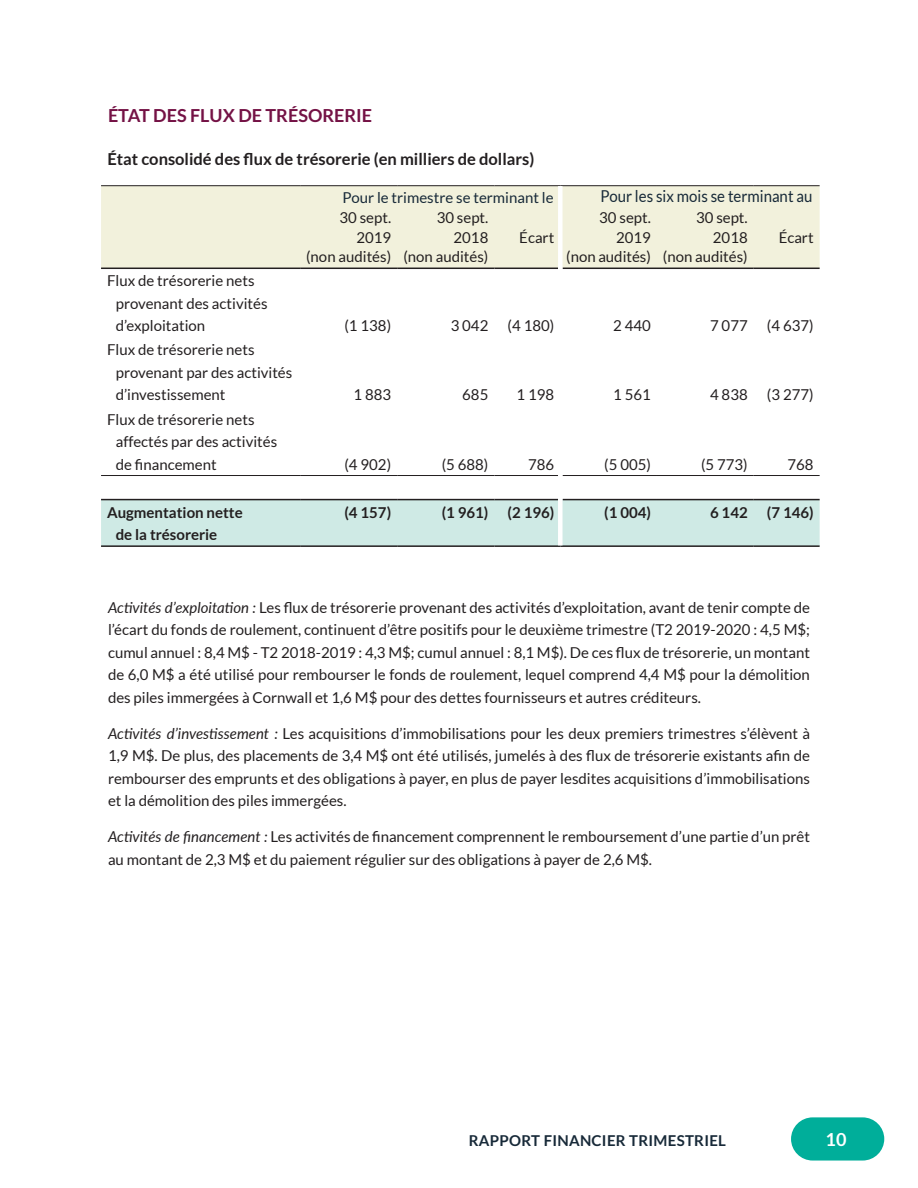
<style>
.page{position:relative;width:918px;height:1188px;background:#fff}
.page>*{position:absolute;margin:0;border:0;box-sizing:border-box;transform-origin:0 0}
.Paragraph_Style_2{font:700 18px "Lato";color:#741245}
.t1{font:700 18px "Lato";color:#fff}
.t2{font:700 16.5px "Lato";color:#231f20}
.Body_Copy{font:16.35px "Lato";color:#172938;scale:.92 1}
.Paragraph_Style_2-2{font:15px/22.5px "Lato";color:#231f20;text-align:justify}
.Body_Copy-2{font:15px/22.5px "Lato";color:#231f20}
.Body_Copy-3{font:700 15px/22.5px "Lato";color:#231f20}
.Body_Copy-4{font:15px "Lato";color:#172938}
.t3{font:700 15px "Lato";letter-spacing:.02em;color:#172938}
.s1{font-style:italic}
</style>
<div class="page">
<div style="left:791px;top:1117px;width:93px;height:44px;background:#00ae9a;border-radius:22px"></div>
<div style="left:101px;top:186px;width:719px;height:82px;background:#f2f1dc"></div>
<div style="left:101px;top:500px;width:719px;height:45px;background:#cfeae5"></div>
<hr style="left:101px;top:268px;width:199px;height:1px;background:#231f20">
<hr style="left:300px;top:268px;width:97px;height:1px;background:#231f20">
<hr style="left:397px;top:268px;width:97px;height:1px;background:#231f20">
<hr style="left:494px;top:268px;width:64px;height:1px;background:#231f20">
<hr style="left:563px;top:268px;width:94px;height:1px;background:#231f20">
<hr style="left:657px;top:268px;width:97px;height:1px;background:#231f20">
<hr style="left:754px;top:268px;width:66px;height:1px;background:#231f20">
<hr style="left:101px;top:185px;width:199px;height:1px;background:#231f20">
<hr style="left:300px;top:185px;width:97px;height:1px;background:#231f20">
<hr style="left:397px;top:185px;width:97px;height:1px;background:#231f20">
<hr style="left:494px;top:185px;width:66px;height:1px;background:#231f20">
<hr style="left:560px;top:185px;width:97px;height:1px;background:#231f20">
<hr style="left:657px;top:185px;width:97px;height:1px;background:#231f20">
<hr style="left:754px;top:185px;width:66px;height:1px;background:#231f20">
<hr style="left:101px;top:499px;width:199px;height:1px;background:#231f20">
<hr style="left:300px;top:499px;width:97px;height:1px;background:#231f20">
<hr style="left:397px;top:499px;width:97px;height:1px;background:#231f20">
<hr style="left:494px;top:499px;width:64px;height:1px;background:#231f20">
<hr style="left:563px;top:499px;width:94px;height:1px;background:#231f20">
<hr style="left:657px;top:499px;width:97px;height:1px;background:#231f20">
<hr style="left:754px;top:499px;width:66px;height:1px;background:#231f20">
<hr style="left:101px;top:545px;width:199px;height:2px;background:#231f20">
<hr style="left:300px;top:545px;width:97px;height:2px;background:#231f20">
<hr style="left:397px;top:545px;width:97px;height:2px;background:#231f20">
<hr style="left:494px;top:545px;width:66px;height:2px;background:#231f20">
<hr style="left:560px;top:545px;width:97px;height:2px;background:#231f20">
<hr style="left:657px;top:545px;width:97px;height:2px;background:#231f20">
<hr style="left:754px;top:545px;width:66px;height:2px;background:#231f20">
<hr style="left:101px;top:475px;width:199px;height:1px;background:#231f20">
<hr style="left:300px;top:475px;width:97px;height:1px;background:#231f20">
<hr style="left:397px;top:475px;width:97px;height:1px;background:#231f20">
<hr style="left:494px;top:475px;width:64px;height:1px;background:#231f20">
<hr style="left:563px;top:475px;width:94px;height:1px;background:#231f20">
<hr style="left:657px;top:475px;width:97px;height:1px;background:#231f20">
<hr style="left:754px;top:475px;width:66px;height:1px;background:#231f20">
<div style="left:558px;top:186px;width:5px;height:82px;background:#fff"></div>
<div style="left:558px;top:500px;width:5px;height:45px;background:#fff"></div>
<p class="Paragraph_Style_2" style="left:108px;top:106px;width:266px">ÉTAT DES FLUX DE TRÉSORERIE</p>
<p class="t2" style="left:107px;top:150px;width:429px">État consolidé des flux de trésorerie (en milliers de dollars)</p>
<p class="Body_Copy-4" style="left:342px;top:190px;width:213px">Pour le trimestre se terminant le</p>
<p class="Body_Copy" style="left:600px;top:187px;width:232px">Pour les six mois se terminant au</p>
<p class="Body_Copy-2" style="left:116px;top:270px;width:153px;text-indent:-9px">Flux de trésorerie nets provenant des activités d’exploitation</p>
<p class="Body_Copy-2" style="left:116px;top:339px;width:178px;text-indent:-9px">Flux de trésorerie nets provenant par des activités d’investissement</p>
<p class="Body_Copy-2" style="left:116px;top:408px;width:163px;text-indent:-9px">Flux de trésorerie nets affectés par des activités de financement</p>
<p class="Body_Copy-2" style="left:339px;top:207px;width:53px">30 sept.</p>
<p class="Body_Copy-2" style="left:356px;top:226px;width:36px">2019</p>
<p class="Body_Copy-2" style="left:306px;top:246px;width:87px">(non audités)</p>
<p class="Body_Copy-2" style="left:437px;top:207px;width:53px">30 sept.</p>
<p class="Body_Copy-2" style="left:454px;top:226px;width:36px">2018</p>
<p class="Body_Copy-2" style="left:403px;top:246px;width:87px">(non audités)</p>
<p class="Body_Copy-2" style="left:519px;top:226px;width:36px">Écart</p>
<p class="Body_Copy-2" style="left:599px;top:207px;width:53px">30 sept.</p>
<p class="Body_Copy-2" style="left:616px;top:226px;width:36px">2019</p>
<p class="Body_Copy-2" style="left:566px;top:246px;width:86px">(non audités)</p>
<p class="Body_Copy-2" style="left:696px;top:207px;width:53px">30 sept.</p>
<p class="Body_Copy-2" style="left:713px;top:226px;width:36px">2018</p>
<p class="Body_Copy-2" style="left:663px;top:246px;width:86px">(non audités)</p>
<p class="Body_Copy-2" style="left:779px;top:226px;width:36px">Écart</p>
<p class="Body_Copy-2" style="left:344px;top:315px;width:48px">(1 138)</p>
<p class="Body_Copy-2" style="left:451px;top:315px;width:39px">3 042</p>
<p class="Body_Copy-2" style="left:508px;top:315px;width:48px">(4 180)</p>
<p class="Body_Copy-2" style="left:613px;top:315px;width:39px">2 440</p>
<p class="Body_Copy-2" style="left:710px;top:315px;width:39px">7 077</p>
<p class="Body_Copy-2" style="left:767px;top:315px;width:48px">(4 637)</p>
<p class="Body_Copy-2" style="left:353px;top:384px;width:39px">1 883</p>
<p class="Body_Copy-2" style="left:462px;top:384px;width:28px">685</p>
<p class="Body_Copy-2" style="left:517px;top:384px;width:39px">1 198</p>
<p class="Body_Copy-2" style="left:613px;top:384px;width:39px">1 561</p>
<p class="Body_Copy-2" style="left:710px;top:384px;width:39px">4 838</p>
<p class="Body_Copy-2" style="left:767px;top:384px;width:48px">(3 277)</p>
<p class="Body_Copy-2" style="left:344px;top:453px;width:48px">(4 902)</p>
<p class="Body_Copy-2" style="left:442px;top:453px;width:48px">(5 688)</p>
<p class="Body_Copy-2" style="left:528px;top:453px;width:28px">786</p>
<p class="Body_Copy-2" style="left:604px;top:453px;width:48px">(5 005)</p>
<p class="Body_Copy-2" style="left:701px;top:453px;width:48px">(5 773)</p>
<p class="Body_Copy-2" style="left:788px;top:453px;width:28px">768</p>
<p class="Body_Copy-3" style="left:116px;top:501px;width:129px;text-indent:-9px">Augmentation nette de la trésorerie</p>
<p class="Body_Copy-3" style="left:344px;top:501px;width:48px">(4 157)</p>
<p class="Body_Copy-3" style="left:442px;top:501px;width:48px">(1 961)</p>
<p class="Body_Copy-3" style="left:508px;top:501px;width:48px">(2 196)</p>
<p class="Body_Copy-3" style="left:604px;top:501px;width:48px">(1 004)</p>
<p class="Body_Copy-3" style="left:710px;top:501px;width:39px">6 142</p>
<p class="Body_Copy-3" style="left:767px;top:501px;width:48px">(7 146)</p>
<p class="Paragraph_Style_2-2" style="left:108px;top:596px;width:704px"><span class="s1">Activités d’exploitation :</span> Les flux de trésorerie provenant des activités d’exploitation, avant de tenir compte de l’écart du fonds de roulement, continuent d’être positifs pour le deuxième trimestre (T2 2019-2020 : 4,5 M$; cumul annuel : 8,4 M$ - T2 2018-2019 : 4,3 M$; cumul annuel : 8,1 M$). De ces flux de trésorerie, un montant de 6,0 M$ a été utilisé pour rembourser le fonds de roulement, lequel comprend 4,4 M$ pour la démolition des piles immergées à Cornwall et 1,6 M$ pour des dettes fournisseurs et autres créditeurs.</p>
<p class="Paragraph_Style_2-2" style="left:108px;top:722px;width:704px"><span class="s1">Activités d’investissement :</span> Les acquisitions d’immobilisations pour les deux premiers trimestres s’élèvent à 1,9 M$. De plus, des placements de 3,4 M$ ont été utilisés, jumelés à des flux de trésorerie existants afin de rembourser des emprunts et des obligations à payer, en plus de payer lesdites acquisitions d’immobilisations et la démolition des piles immergées.</p>
<p class="Paragraph_Style_2-2" style="left:108px;top:826px;width:704px"><span class="s1">Activités de financement :</span> Les activités de financement comprennent le remboursement d’une partie d’un prêt au montant de 2,3 M$ et du paiement régulier sur des obligations à payer de 2,6 M$.</p>
<p class="t3" style="left:469px;top:1132px;width:259px">RAPPORT FINANCIER TRIMESTRIEL</p>
<p class="t1" style="left:825px;top:1129px;width:23px">10</p>
</div>
